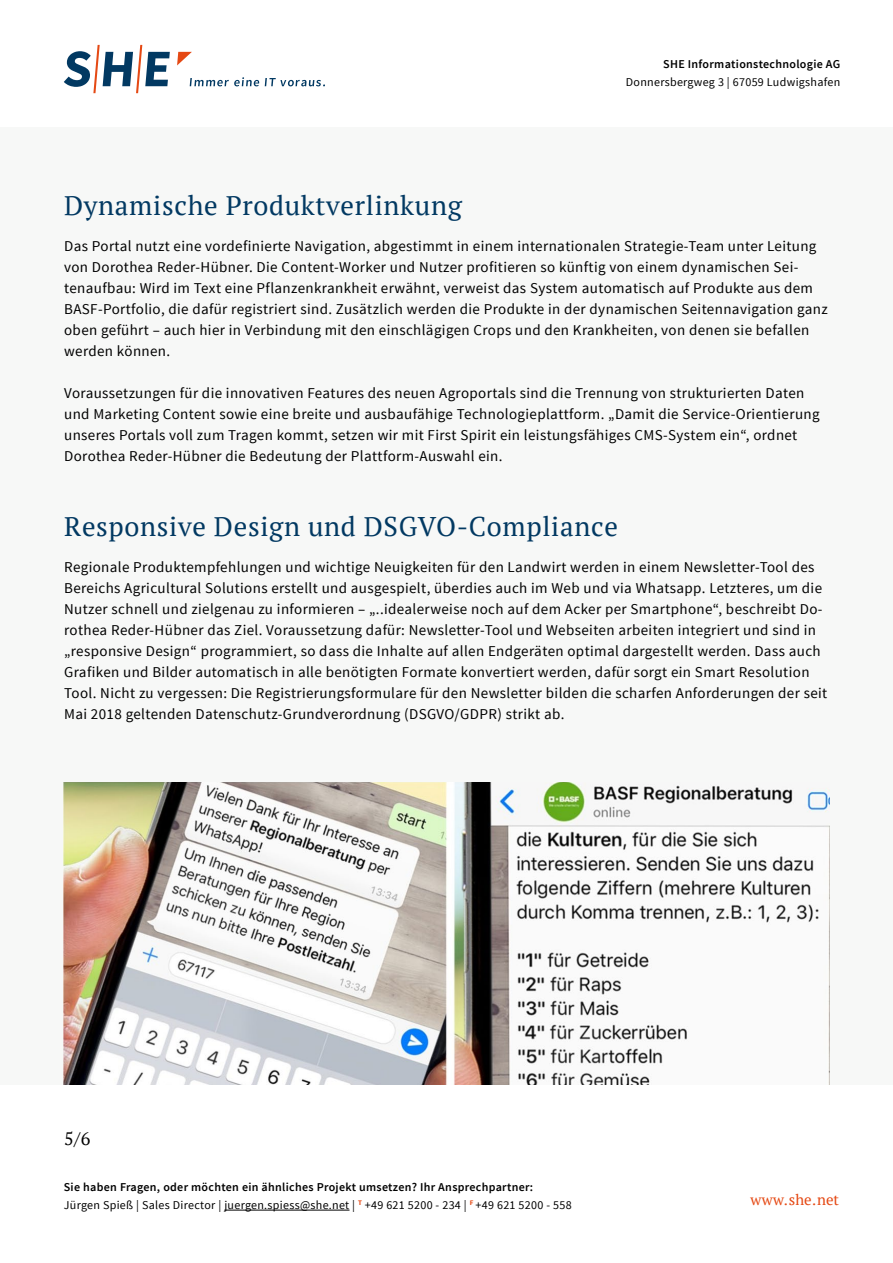
<style>
.page{position:relative;width:893px;height:1263px;background:#fff}
.page>*{position:absolute;margin:0;border:0;box-sizing:border-box;transform-origin:0 0}
.t1{font:27px "PT Serif";letter-spacing:.025em;color:#023962}
.t2{font:18px "PT Serif";color:#000}
.t3{font:15px/21px "Source Sans Pro";letter-spacing:.025em;color:#000}
.t4{font:15px "PT Serif";color:#e54914}
.t5{font:12px/18px "Source Sans Pro";letter-spacing:.025em;color:#000}
.t6{font:600 12px "Source Sans Pro";letter-spacing:.025em;color:#000}
.s1{font-weight:600}
</style>
<div class="page">
<div style="left:0;top:128px;width:893px;height:956px;background:#f7f8f7"></div>
<svg style="left:177px;top:52px;width:15px;height:13px"></svg>
<svg style="left:64px;top:45px;width:106px;height:48px"></svg>
<svg style="left:190px;top:77px;width:69px;height:9px"></svg>
<svg style="left:265px;top:78px;width:60px;height:8px"></svg>
<hr style="left:224px;top:1210px;width:125px;height:1px;background:#000">
<img style="left:64px;top:782px;width:765px;height:302px">
<p class="t6" style="left:663px;top:57px;width:179px">SHE Informationstechnologie AG</p>
<p class="t5" style="left:626px;top:74px;width:216px">Donnersbergweg 3 | 67059 Ludwigshafen</p>
<h1 class="t1" style="left:64px;top:188px;width:399px">Dynamische Produktverlinkung</h1>
<p class="t3" style="left:64px;top:236px;width:765px">Das Portal nutzt eine vordefinierte Navigation, abgestimmt in einem internationalen Strategie-Team unter Leitung von Dorothea Reder-Hübner. Die Content-Worker und Nutzer profitieren so künftig von einem dynamischen Sei&shy;tenaufbau: Wird im Text eine Pflanzenkrankheit erwähnt, verweist das System automatisch auf Produkte aus dem BASF-Portfolio, die dafür registriert sind. Zusätzlich werden die Produkte in der dynamischen Seitennavigation ganz oben geführt – auch hier in Verbindung mit den einschlägigen Crops und den Krankheiten, von denen sie befallen werden können.</p>
<p class="t3" style="left:64px;top:383px;width:757px">Voraussetzungen für die innovativen Features des neuen Agroportals sind die Trennung von strukturierten Daten und Marketing Content sowie eine breite und ausbaufähige Technologieplattform. „Damit die Service-Orientierung unseres Portals voll zum Tragen kommt, setzen wir mit First Spirit ein leistungsfähiges CMS-System ein“, ordnet Dorothea Reder-Hübner die Bedeutung der Plattform-Auswahl ein.</p>
<h1 class="t1" style="left:64px;top:509px;width:555px">Responsive Design und DSGVO-Compliance</h1>
<p class="t3" style="left:64px;top:557px;width:765px">Regionale Produktempfehlungen und wichtige Neuigkeiten für den Landwirt werden in einem Newsletter-Tool des Bereichs Agricultural Solutions erstellt und ausgespielt, überdies auch im Web und via Whatsapp. Letzteres, um die Nutzer schnell und zielgenau zu informieren – „..idealerweise noch auf dem Acker per Smartphone“, beschreibt Do&shy;rothea Reder-Hübner das Ziel. Voraussetzung dafür: Newsletter-Tool und Webseiten arbeiten integriert und sind in „responsive Design“ programmiert, so dass die Inhalte auf allen Endgeräten optimal dargestellt werden. Dass auch Grafiken und Bilder automatisch in alle benötigten Formate konvertiert werden, dafür sorgt ein Smart Resolution Tool. Nicht zu vergessen: Die Registrierungsformulare für den Newsletter bilden die scharfen Anforderungen der seit Mai 2018 geltenden Datenschutz-Grundverordnung (DSGVO/GDPR) strikt ab.</p>
<p class="t2" style="left:64px;top:1127px;width:28px">5/6</p>
<p class="t5" style="left:64px;top:1178px;width:509px"><span class="s1">Sie haben Fragen, oder möchten ein ähnliches Projekt umsetzen? Ihr Ansprechpartner:<br></span>Jürgen Spieß | Sales Director | juergen.spiess@she.net | <sup>T</sup> +49 621 5200 - 234 | <sup>F</sup> +49 621 5200 - 558</p>
<p class="t4" style="left:750px;top:1190px;width:90px">www.she.net</p>
</div>
